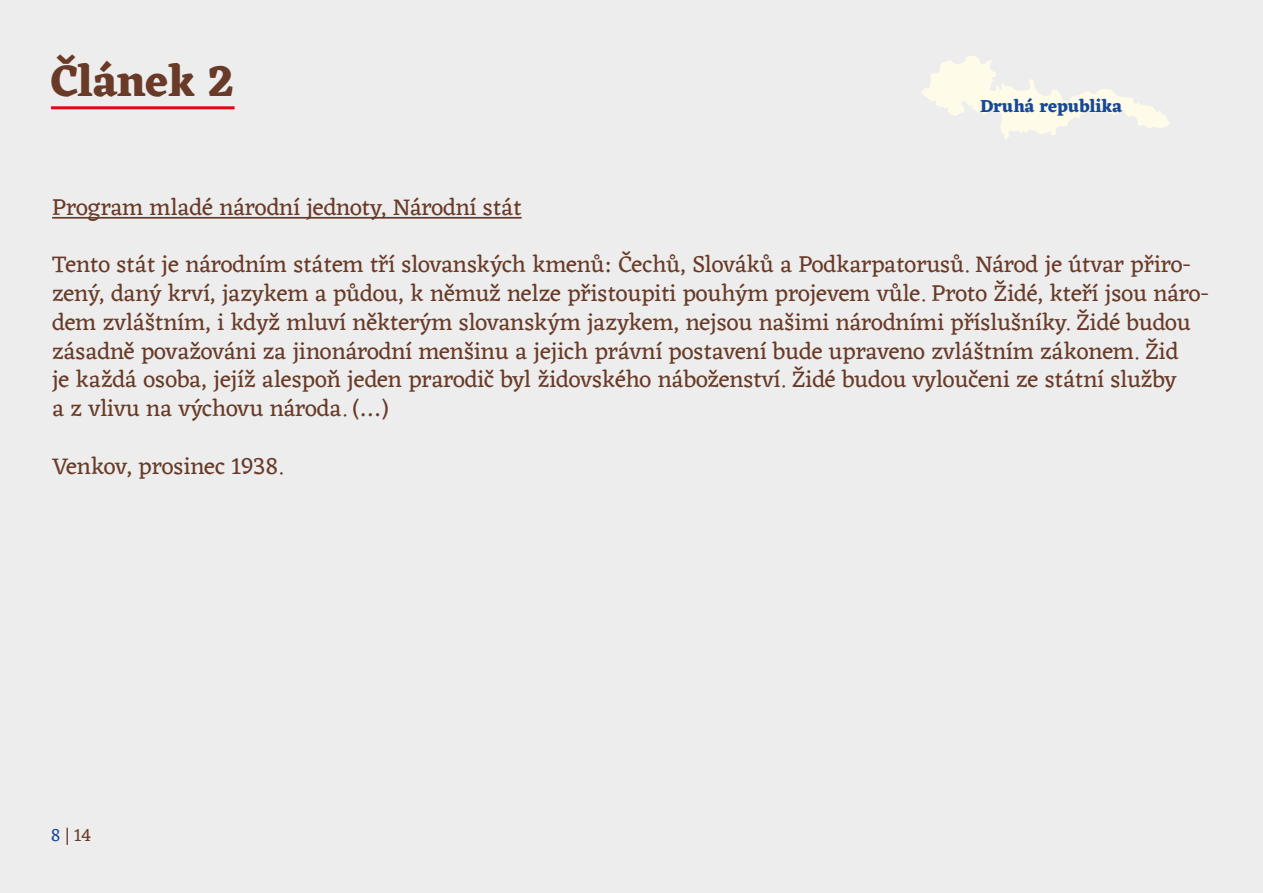
<style>
.page{position:relative;width:1263px;height:893px;background:#ededed}
.page>*{position:absolute;margin:0;border:0;box-sizing:border-box;transform-origin:0 0}
.t1{font:700 45px "Eczar";letter-spacing:-.015em;color:#683a27}
.t2{font:24px/28.8px "Eczar";color:#683a27}
.t3{font:700 18px "Eczar";letter-spacing:-.01em;color:#174898}
.t4{font:18px "Eczar";color:#683a27}
.s1{color:#174898}
</style>
<div class="page">
<hr style="left:51px;top:106px;width:184px;height:3px;background:#e30613">
<hr style="left:52px;top:217px;width:470px;height:2px;background:#683a27">
<svg style="left:922px;top:56px;width:247px;height:84px"></svg>
<h1 class="t1" style="left:51px;top:54px;width:185px">Článek 2</h1>
<p class="t3" style="left:980px;top:95px;width:144px">Druhá republika</p>
<p class="t2" style="left:52px;top:194px;width:471px">Program mladé národní jednoty, Národní stát</p>
<p class="t2" style="left:52px;top:251px;width:1158px">Tento stát je národním státem tří slovanských kmenů: Čechů, Slováků a Podkarpatorusů. Národ je útvar přiro&shy;zený, daný krví, jazykem a půdou, k němuž nelze přistoupiti pouhým projevem vůle. Proto Židé, kteří jsou náro&shy;dem zvláštním, i když mluví některým slovanským jazykem, nejsou našimi národními příslušníky. Židé budou zásadně považováni za jinonárodní menšinu a jejich právní postavení bude upraveno zvláštním zákonem. Žid<br>je každá osoba, jejíž alespoň jeden prarodič byl židovského náboženství. Židé budou vyloučeni ze státní služby<br>a z vlivu na výchovu národa. (…)</p>
<p class="t2" style="left:52px;top:453px;width:232px">Venkov, prosinec 1938.</p>
<p class="t4" style="left:51px;top:823px;width:42px"><span class="s1">8</span>|14</p>
</div>
